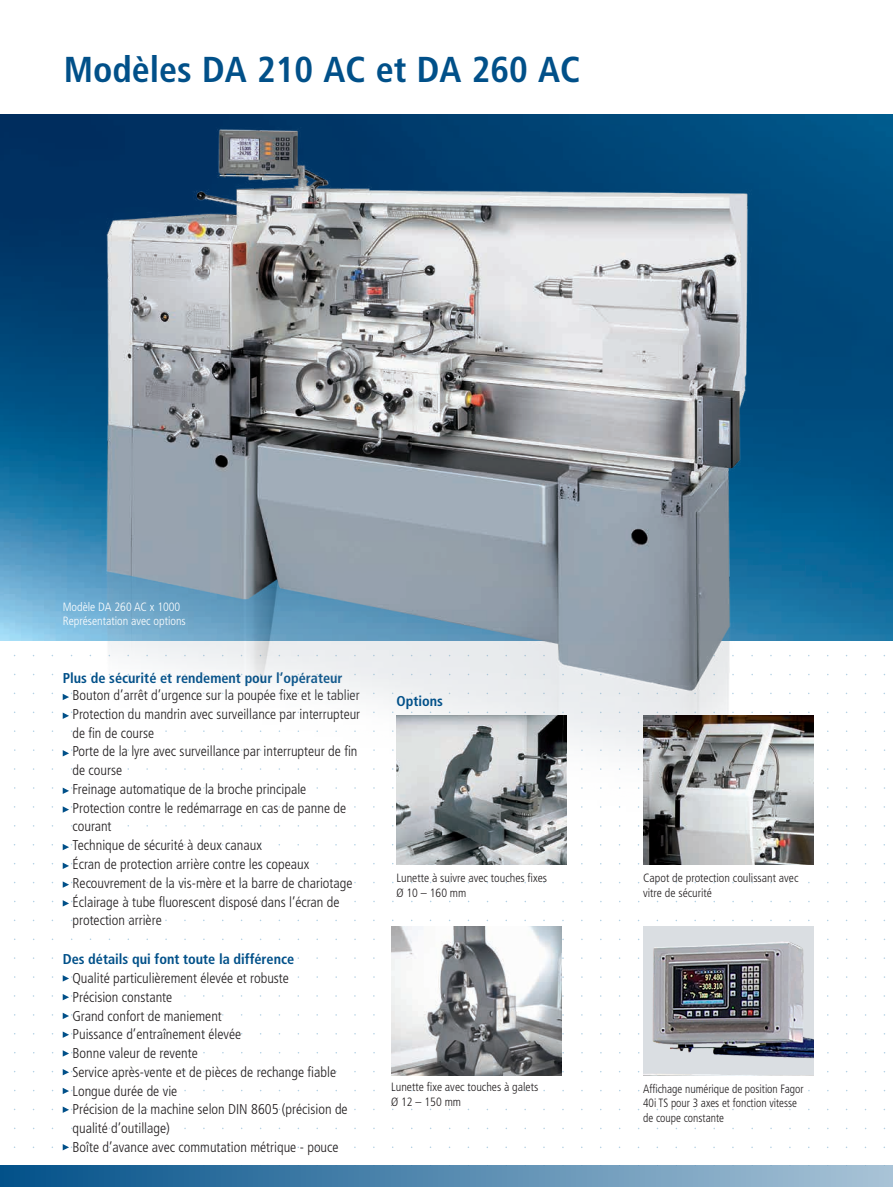
<style>
.page{position:relative;width:893px;height:1187px;background:#fff}
.page>*{position:absolute;margin:0;border:0;box-sizing:border-box;transform-origin:0 0}
.t1{font:700 condensed 36px "Frutiger";color:#015089}
.t2{font:300 condensed 14.25px/18.8px "Frutiger";color:#231f20}
.t3{font:700 condensed 14.25px "Frutiger";color:#015089}
.t4{font:300 condensed 12px/14.4px "Frutiger";color:#231f20}
.t5{font:300 condensed 12px/14.4px "Frutiger";color:#231f20;scale:.95 1}
.t6{font:300 condensed 12px/14.4px "Frutiger";color:#fff}
</style>
<div class="page">
<img style="left:0;top:115px;width:893px;height:525px">
<div style="left:0;top:1165px;width:893px;height:21px;background:linear-gradient(to right,#02518a,#a9c4d7)"></div>
<svg style="left:63px;top:692px;width:9px;height:8px"></svg>
<svg style="left:63px;top:711px;width:9px;height:7px"></svg>
<svg style="left:63px;top:749px;width:9px;height:7px"></svg>
<svg style="left:63px;top:787px;width:9px;height:6px"></svg>
<svg style="left:63px;top:806px;width:9px;height:6px"></svg>
<svg style="left:63px;top:844px;width:9px;height:6px"></svg>
<svg style="left:63px;top:862px;width:9px;height:6px"></svg>
<svg style="left:63px;top:881px;width:9px;height:6px"></svg>
<svg style="left:63px;top:900px;width:9px;height:6px"></svg>
<svg style="left:63px;top:975px;width:9px;height:6px"></svg>
<svg style="left:63px;top:994px;width:9px;height:6px"></svg>
<svg style="left:63px;top:1013px;width:9px;height:5px"></svg>
<svg style="left:63px;top:1031px;width:9px;height:6px"></svg>
<svg style="left:63px;top:1050px;width:10px;height:6px"></svg>
<svg style="left:63px;top:1069px;width:9px;height:6px"></svg>
<svg style="left:63px;top:1088px;width:9px;height:5px"></svg>
<svg style="left:63px;top:1106px;width:9px;height:6px"></svg>
<svg style="left:63px;top:1144px;width:9px;height:6px"></svg>
<img style="left:85px;top:128px;width:705px;height:699px">
<img style="left:396px;top:715px;width:171px;height:149px">
<img style="left:391px;top:926px;width:170px;height:149px">
<img style="left:643px;top:715px;width:170px;height:149px">
<img style="left:643px;top:926px;width:170px;height:149px">
<h1 class="t1" style="left:64px;top:48px;width:518px">Modèles DA 210 AC et DA 260 AC</h1>
<p class="t6" style="left:63px;top:599px;width:125px">Modèle DA 260 AC x 1000<br>Représentation avec options</p>
<p class="t3" style="left:63px;top:669px;width:281px">Plus de sécurité et rendement pour l’opérateur</p>
<p class="t2" style="left:73px;top:686px;width:289px">Bouton d’arrêt d’urgence sur la poupée fixe et le tablier Protection du mandrin avec surveillance par interrupteur de fin de course<br>Porte de la lyre avec surveillance par interrupteur de fin de course<br>Freinage automatique de la broche principale Protection contre le redémarrage en cas de panne de courant<br>Technique de sécurité à deux canaux<br>Écran de protection arrière contre les copeaux Recouvrement de la vis-mère et la barre de chariotage Éclairage à tube fluorescent disposé dans l’écran de protection arrière</p>
<p class="t3" style="left:63px;top:950px;width:233px">Des détails qui font toute la différence</p>
<p class="t2" style="left:73px;top:968px;width:277px">Qualité particulièrement élevée et robuste<br>Précision constante<br>Grand confort de maniement<br>Puissance d’entraînement élevée<br>Bonne valeur de revente<br>Service après-vente et de pièces de rechange fiable Longue durée de vie<br>Précision de la machine selon DIN 8605 (précision de qualité d’outillage)<br>Boîte d’avance avec commutation métrique - pouce</p>
<p class="t3" style="left:396px;top:692px;width:48px">Options</p>
<p class="t4" style="left:396px;top:870px;width:152px">Lunette à suivre avec touches fixes<br>Ø 10 – 160 mm</p>
<p class="t4" style="left:391px;top:1079px;width:149px">Lunette fixe avec touches à galets<br>Ø 12 – 150 mm</p>
<p class="t4" style="left:643px;top:870px;width:157px">Capot de protection coulissant avec vitre de sécurité</p>
<p class="t5" style="left:643px;top:1081px;width:170px">Affichage numérique de position Fagor<br>40i TS pour 3 axes et fonction vitesse de coupe constante</p>
</div>
